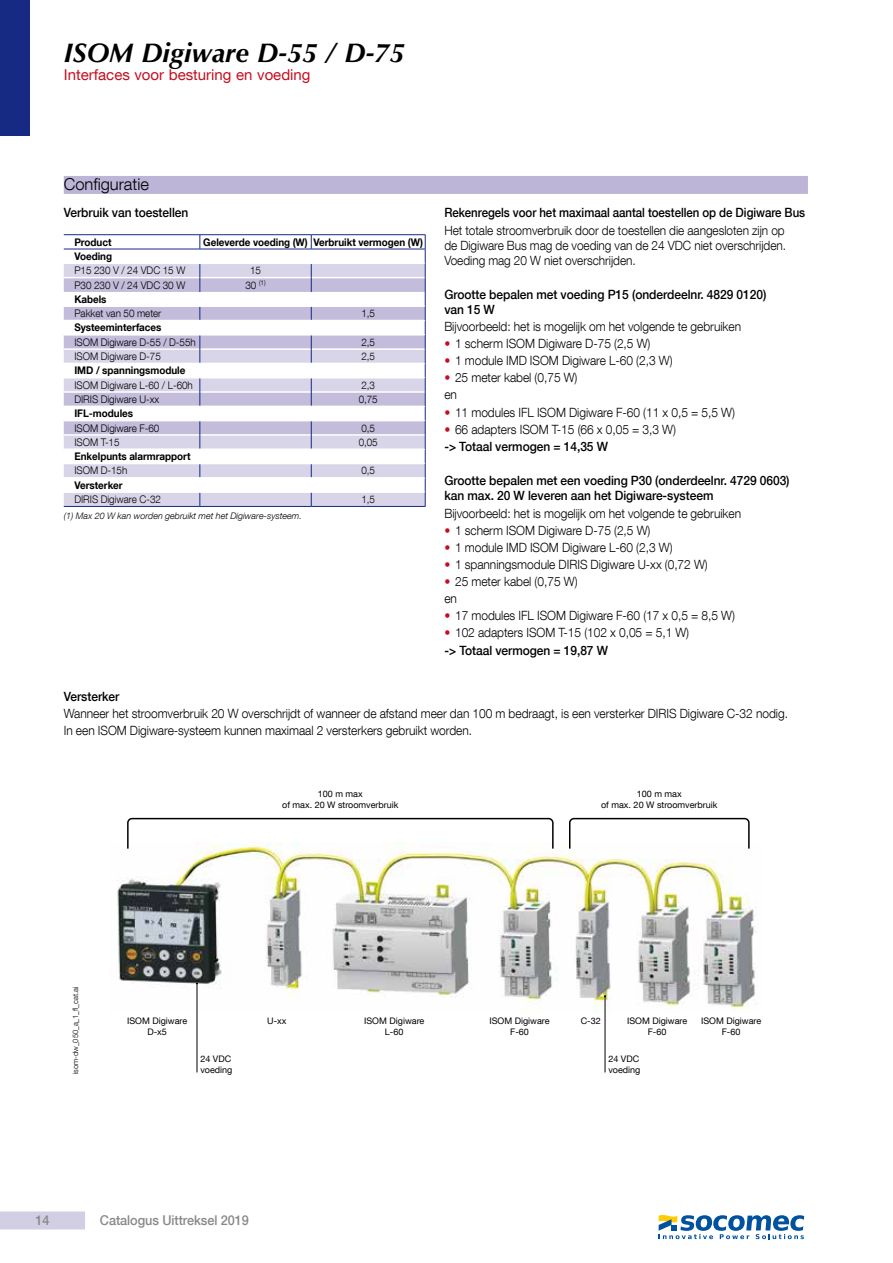
<style>
.page{position:relative;width:893px;height:1263px;background:#fff}
.page>*{position:absolute;margin:0;border:0;box-sizing:border-box;transform-origin:0 0}
.t1{font:italic 700 27px "Optima LT Std";color:#000}
.t2{font:300 16.5px "Helvetica Neue LT Com";color:#000}
.t3{font:15px "Helvetica Neue LT Com";color:#c50e1f}
.t4{font:500 13.5px "Helvetica Neue LT Com";letter-spacing:-.005em;color:#87888a;scale:.94 1}
.t5{font:300 12.75px/17.1px "Helvetica Neue LT Com";letter-spacing:-.005em;color:#000;scale:.94 1}
.t6{font:500 12.75px/15px "Helvetica Neue LT Com";letter-spacing:-.005em;color:#000;scale:.94 1}
.t7{font:300 12.75px/15px "Helvetica Neue LT Com";letter-spacing:-.005em;color:#000;text-align:justify;scale:.93 1}
.t8{font:500 12.75px "Helvetica Neue LT Com";letter-spacing:-.005em;color:#000;scale:.9 1}
.t9{font:300 10.5px "Helvetica Neue LT Com";letter-spacing:-.005em;color:#000;scale:.94 1}
.t10{font:700 10.5px "Helvetica Neue LT Com";letter-spacing:-.005em;color:#000;scale:.94 1}
.t11{font:9px/10.8px "Helvetica Neue LT Com";color:#000;text-align:center}
.t12{font:italic 300 9px "Helvetica Neue LT Com";color:#000}
.t13{font:300 7.5px "Helvetica Neue LT Com";color:#000}
.t14{font:300 6.9px "Helvetica Neue LT Com";color:#000;scale:.94 1}
.s1{font-size:10.5px}
.s2{color:#c50e1f}
.s3{font-weight:500}
</style>
<div class="page">
<div style="left:0;top:1211px;width:85px;height:18px;background:#d2cee4"></div>
<div style="left:0;top:0;width:30px;height:136px;background:#162983"></div>
<div style="left:64px;top:176px;width:744px;height:18px;background:#bcb5d7"></div>
<hr style="left:64px;top:234px;width:136px;height:1px;background:#162983">
<hr style="left:200px;top:234px;width:111px;height:1px;background:#162983">
<hr style="left:311px;top:234px;width:114px;height:1px;background:#162983">
<svg style="left:64px;top:235px;width:362px;height:271px"></svg>
<hr style="left:64px;top:506px;width:136px;height:1px;background:#162983">
<hr style="left:200px;top:506px;width:111px;height:1px;background:#162983">
<hr style="left:311px;top:506px;width:114px;height:1px;background:#162983">
<img style="left:117px;top:850px;width:639px;height:162px">
<hr style="left:604px;top:997px;width:2px;height:75px;background:#fff">
<hr style="left:605px;top:997px;width:1px;height:75px;background:#000">
<hr style="left:196px;top:984px;width:2px;height:88px;background:#fff">
<hr style="left:197px;top:984px;width:1px;height:88px;background:#000">
<svg style="left:127px;top:817px;width:427px;height:33px"></svg>
<svg style="left:569px;top:817px;width:181px;height:32px"></svg>
<svg style="left:659px;top:1215px;width:145px;height:24px"></svg>
<h1 class="t1" style="left:64px;top:37px;width:342px">ISOM Digiware D-55 / D-75</h1>
<p class="t3" style="left:64px;top:66px;width:248px">Interfaces voor besturing en voeding</p>
<p class="t2" style="left:64px;top:174px;width:87px">Configuratie</p>
<p class="t6" style="left:64px;top:205px;width:134px">Verbruik van toestellen</p>
<p class="t10" style="left:74px;top:235px;width:41px">Product</p>
<p class="t10" style="left:203px;top:235px;width:235px">Geleverde voeding (W) Verbruikt vermogen (W)</p>
<p class="t10" style="left:74px;top:250px;width:42px">Voeding</p>
<p class="t9" style="left:74px;top:264px;width:119px">P15 230 V / 24 VDC 15 W</p>
<p class="t9" style="left:250px;top:264px;width:13px">15</p>
<p class="t9" style="left:74px;top:278px;width:119px">P30 230 V / 24 VDC 30 W</p>
<p class="t14" style="left:245px;top:278px;width:23px"><span class="s1">30</span> (1)</p>
<p class="t10" style="left:74px;top:292px;width:36px">Kabels</p>
<p class="t9" style="left:74px;top:307px;width:94px">Pakket van 50 meter</p>
<p class="t9" style="left:361px;top:307px;width:16px">1,5</p>
<p class="t10" style="left:74px;top:321px;width:94px">Systeeminterfaces</p>
<p class="t9" style="left:74px;top:336px;width:131px">ISOM Digiware D-55 / D-55h</p>
<p class="t9" style="left:361px;top:336px;width:16px">2,5</p>
<p class="t9" style="left:74px;top:350px;width:93px">ISOM Digiware D-75</p>
<p class="t9" style="left:361px;top:350px;width:16px">2,5</p>
<p class="t10" style="left:74px;top:364px;width:120px">IMD / spanningsmodule</p>
<p class="t9" style="left:74px;top:378px;width:128px">ISOM Digiware L-60 / L-60h</p>
<p class="t9" style="left:361px;top:378px;width:16px">2,3</p>
<p class="t9" style="left:74px;top:393px;width:92px">DIRIS Digiware U-xx</p>
<p class="t9" style="left:359px;top:393px;width:22px">0,75</p>
<p class="t10" style="left:74px;top:407px;width:64px">IFL-modules</p>
<p class="t9" style="left:74px;top:421px;width:92px">ISOM Digiware F-60</p>
<p class="t9" style="left:361px;top:421px;width:16px">0,5</p>
<p class="t9" style="left:74px;top:436px;width:50px">ISOM T-15</p>
<p class="t9" style="left:359px;top:436px;width:22px">0,05</p>
<p class="t10" style="left:74px;top:450px;width:125px">Enkelpunts alarmrapport</p>
<p class="t9" style="left:74px;top:464px;width:58px">ISOM D-15h</p>
<p class="t9" style="left:361px;top:464px;width:16px">0,5</p>
<p class="t10" style="left:74px;top:478px;width:53px">Versterker</p>
<p class="t9" style="left:74px;top:493px;width:94px">DIRIS Digiware C-32</p>
<p class="t9" style="left:361px;top:493px;width:16px">1,5</p>
<p class="t12" style="left:64px;top:510px;width:240px">(1) Max 20 W kan worden gebruikt met het Digiware-systeem.</p>
<p class="t8" style="left:444px;top:205px;width:402px">Rekenregels voor het maximaal aantal toestellen op de Digiware Bus</p>
<p class="t7" style="left:444px;top:222px;width:369px">Het totale stroomverbruik door de toestellen die aangesloten zijn op de Digiware Bus mag de voeding van de 24 VDC niet overschrijden.<br>Voeding mag 20 W niet overschrijden.</p>
<p class="t6" style="left:444px;top:287px;width:344px">Grootte bepalen met voeding P15 (onderdeelnr. 4829 0120) van 15 W</p>
<p class="t5" style="left:444px;top:318px;width:317px">Bijvoorbeeld: het is mogelijk om het volgende te gebruiken</p>
<p class="t5" style="left:444px;top:335px;width:221px"><span class="s2">•</span> 1 scherm ISOM Digiware D-75 (2,5 W)</p>
<p class="t5" style="left:444px;top:352px;width:244px"><span class="s2">•</span> 1 module IMD ISOM Digiware L-60 (2,3 W)</p>
<p class="t5" style="left:444px;top:369px;width:143px"><span class="s2">•</span> 25 meter kabel (0,75 W) en</p>
<p class="t5" style="left:444px;top:403px;width:311px"><span class="s2">•</span> 11 modules IFL ISOM Digiware F-60 (11 x 0,5 = 5,5 W)</p>
<p class="t5" style="left:444px;top:420px;width:248px"><span class="s2">•</span> 66 adapters ISOM T-15 (66 x 0,05 = 3,3 W) <span class="s3">-&gt; Totaal vermogen = 14,35 W</span></p>
<p class="t6" style="left:444px;top:473px;width:369px">Grootte bepalen met een voeding P30 (onderdeelnr. 4729 0603) kan max. 20 W leveren aan het Digiware-systeem</p>
<p class="t5" style="left:444px;top:504px;width:317px">Bijvoorbeeld: het is mogelijk om het volgende te gebruiken</p>
<p class="t5" style="left:444px;top:521px;width:221px"><span class="s2">•</span> 1 scherm ISOM Digiware D-75 (2,5 W)</p>
<p class="t5" style="left:444px;top:538px;width:244px"><span class="s2">•</span> 1 module IMD ISOM Digiware L-60 (2,3 W)</p>
<p class="t5" style="left:444px;top:555px;width:282px"><span class="s2">•</span> 1 spanningsmodule DIRIS Digiware U-xx (0,72 W)</p>
<p class="t5" style="left:444px;top:573px;width:143px"><span class="s2">•</span> 25 meter kabel (0,75 W) en</p>
<p class="t5" style="left:444px;top:607px;width:311px"><span class="s2">•</span> 17 modules IFL ISOM Digiware F-60 (17 x 0,5 = 8,5 W)</p>
<p class="t5" style="left:444px;top:624px;width:262px"><span class="s2">•</span> 102 adapters ISOM T-15 (102 x 0,05 = 5,1 W) <span class="s3">-&gt; Totaal vermogen = 19,87 W</span></p>
<p class="t6" style="left:64px;top:688px;width:61px">Versterker</p>
<p class="t5" style="left:64px;top:704px;width:772px">Wanneer het stroomverbruik 20 W overschrijdt of wanneer de afstand meer dan 100 m bedraagt, is een versterker DIRIS Digiware C-32 nodig.<br>In een ISOM Digiware-systeem kunnen maximaal 2 versterkers gebruikt worden.</p>
<p class="t11" style="left:282px;top:788px;width:118px">100 m max<br>of max. 20 W stroomverbruik</p>
<p class="t11" style="left:601px;top:788px;width:118px">100 m max<br>of max. 20 W stroomverbruik</p>
<p class="t13" style="left:71px;top:1074px;width:90px;rotate:-90deg">isom-dw_050_a_1_fl_cat.ai</p>
<p class="t11" style="left:127px;top:1015px;width:62px">ISOM Digiware<br>D-x5</p>
<p class="t11" style="left:489px;top:1015px;width:62px">ISOM Digiware<br>F-60</p>
<p class="t11" style="left:581px;top:1015px;width:22px">C-32</p>
<p class="t11" style="left:627px;top:1015px;width:62px">ISOM Digiware<br>F-60</p>
<p class="t11" style="left:701px;top:1015px;width:62px">ISOM Digiware<br>F-60</p>
<p class="t11" style="left:364px;top:1015px;width:62px">ISOM Digiware<br>L-60</p>
<p class="t11" style="left:267px;top:1015px;width:21px">U-xx</p>
<p class="t11" style="left:200px;top:1053px;width:34px;text-align:left">24 VDC voeding</p>
<p class="t11" style="left:608px;top:1053px;width:34px;text-align:left">24 VDC voeding</p>
<p class="t4" style="left:35px;top:1212px;width:16px">14</p>
<p class="t4" style="left:100px;top:1212px;width:160px">Catalogus Uittreksel 2019</p>
</div>
